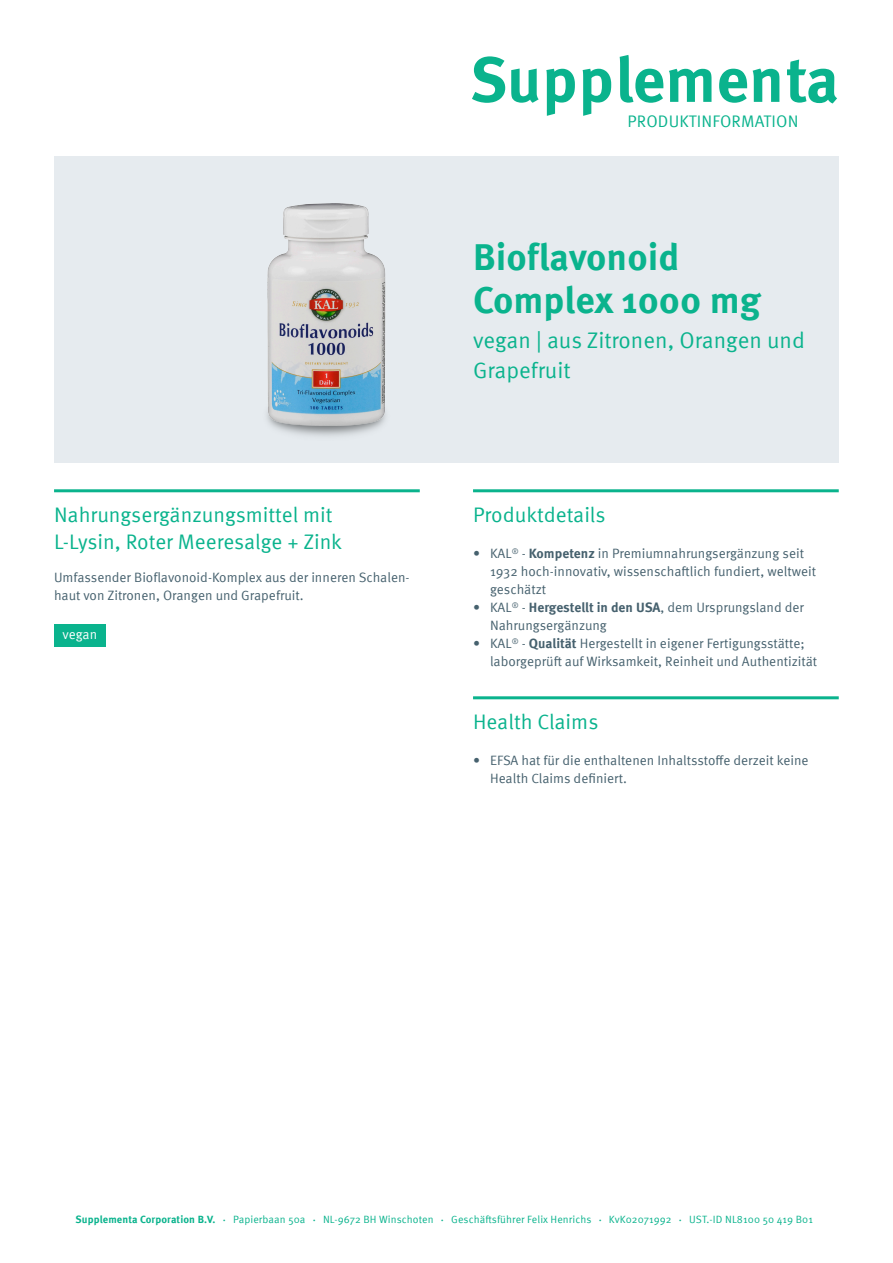
<style>
.page{position:relative;width:893px;height:1263px;background:#fff}
.page>*{position:absolute;margin:0;border:0;box-sizing:border-box;transform-origin:0 0}
.Produkt_Titel{font:700 63.45px "Meta Pro";color:#0ab38d}
.Produkt_Titel-2{font:700 37.5px "Meta Pro";color:#0ab38d}
.Produkt_Subline{font:22.5px/30px "Meta Pro";color:#0ab38d}
.Headline-Grün{font:21px/27px "Meta Pro";color:#0ab38d}
.t1{font:16.65px "Meta Pro";letter-spacing:.01em;color:#0ab38d}
.Fließtext{font:13.5px/18px "Meta Pro";color:#46616e}
.Fließtext_farbig_hin{font:13.5px "Meta Pro";letter-spacing:-.005em;color:#fff}
.t2{font:10.5px "Meta Pro";letter-spacing:.01em;color:#0ab38d}
.t3{font:700 10.5px "Meta Pro";letter-spacing:.01em;color:#0ab38d}
.s1{font-weight:700}
.s2{font-size:4.5px}
</style>
<div class="page">
<div style="left:54px;top:156px;width:785px;height:306px;background:#e6ebef"></div>
<hr style="left:54px;top:489px;width:366px;height:3px;background:#0ab38d">
<div style="left:54px;top:624px;width:52px;height:23px;background:#0ab38d"></div>
<hr style="left:473px;top:489px;width:366px;height:3px;background:#0ab38d">
<hr style="left:473px;top:696px;width:366px;height:3px;background:#0ab38d">
<img style="left:267px;top:203px;width:119px;height:233px">
<p class="Produkt_Titel" style="left:470px;top:30px;width:371px">Supplementa</p>
<p class="t1" style="left:628px;top:109px;width:172px">PRODUKTINFORMATION</p>
<p class="Headline-Grün" style="left:54px;top:500px;width:289px">Nahrungsergänzungsmittel mit<br>L-Lysin, Roter Meeresalge + Zink</p>
<p class="Fließtext" style="left:54px;top:567px;width:357px">Umfassender Bioflavonoid-Komplex aus der inneren Schalen&shy;haut von Zitronen, Orangen und Grapefruit.</p>
<p class="Fließtext_farbig_hin" style="left:63px;top:624px;width:36px">vegan</p>
<p class="Produkt_Titel-2" style="left:473px;top:228px;width:208px">Bioflavonoid</p>
<p class="Produkt_Titel-2" style="left:473px;top:271px;width:289px">Complex 1000 mg</p>
<p class="Produkt_Subline" style="left:473px;top:323px;width:333px">vegan | aus Zitronen, Orangen und<br>Grapefruit</p>
<p class="Headline-Grün" style="left:473px;top:500px;width:134px">Produktdetails</p>
<p class="Fließtext" style="left:490px;top:543px;width:327px;text-indent:-17px">• KAL<sup>®</sup> - <span class="s1">Kompetenz</span> in Premiumnahrungsergänzung seit<br>1932 hoch-innovativ, wissenschaftlich fundiert, weltweit geschätzt</p>
<p class="Fließtext" style="left:490px;top:597px;width:315px;text-indent:-17px">• KAL<sup>®</sup> - <span class="s1">Hergestellt in den USA</span>, dem Ursprungsland der<br>Nahrungsergänzung</p>
<p class="Fließtext" style="left:490px;top:633px;width:329px;text-indent:-17px">• KAL<sup>®</sup> - <span class="s1">Qualität</span> Hergestellt in eigener Fertigungsstätte; laborgeprüft auf Wirksamkeit, Reinheit und Authentizität</p>
<p class="Headline-Grün" style="left:473px;top:707px;width:127px">Health Claims</p>
<p class="Fließtext" style="left:490px;top:750px;width:320px;text-indent:-17px">• EFSA hat für die enthaltenen Inhaltsstoffe derzeit keine<br>Health Claims definiert.</p>
<p class="t3" style="left:76px;top:1211px;width:141px">Supplementa Corporation B.V.</p>
<p class="t2" style="left:223px;top:1211px;width:84px"><span class="s2">•</span> Papierbaan 50a</p>
<p class="t2" style="left:313px;top:1211px;width:122px"><span class="s2">•</span> NL-9672 BH Winschoten</p>
<p class="t2" style="left:441px;top:1211px;width:152px"><span class="s2">•</span> Geschäftsführer Felix Henrichs</p>
<p class="t2" style="left:599px;top:1211px;width:74px"><span class="s2">•</span> KvK02071992</p>
<p class="t2" style="left:679px;top:1211px;width:135px"><span class="s2">•</span> UST.-ID NL8100 50 419 B01</p>
</div>
